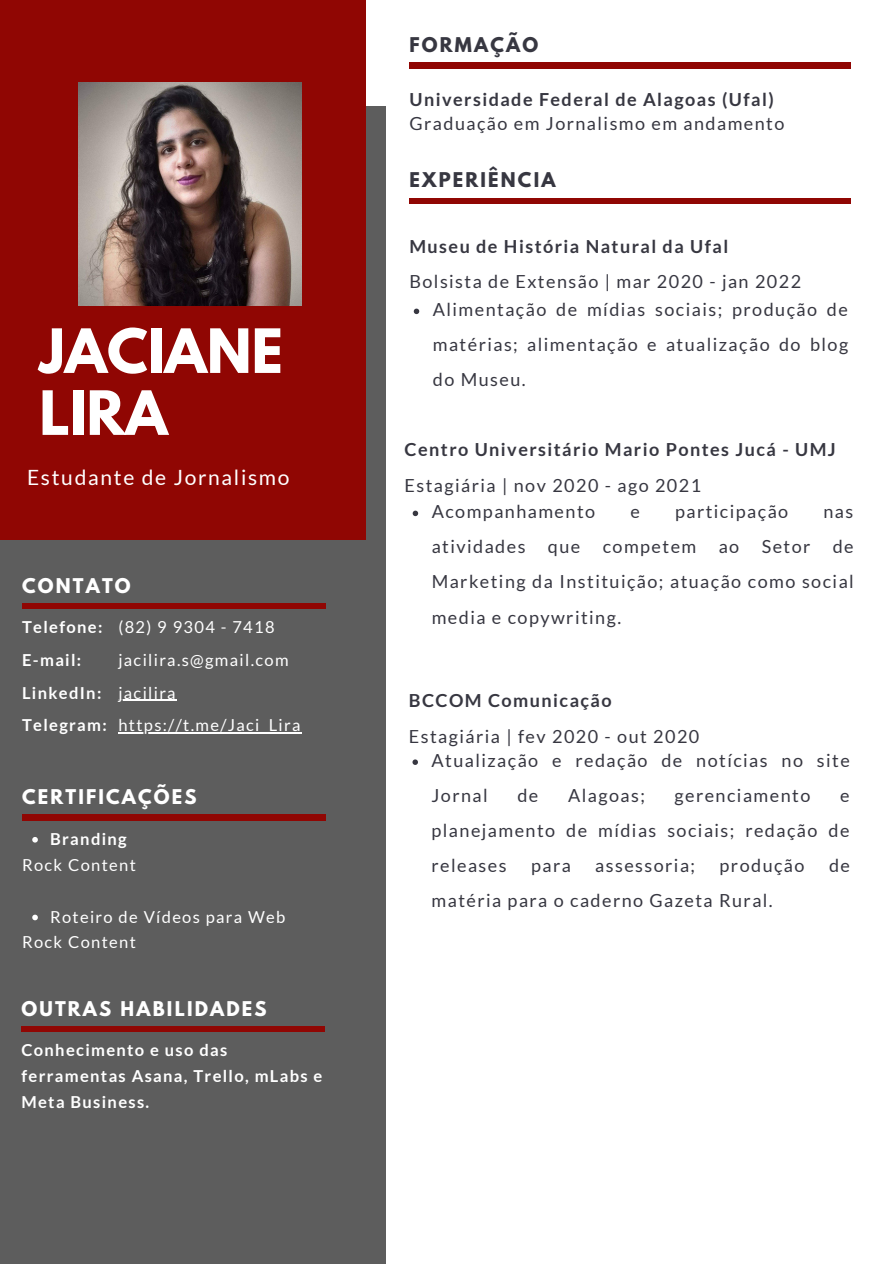
<style>
.page{position:relative;width:894px;height:1264px;background:#fff}
.page>*{position:absolute;margin:0;border:0;box-sizing:border-box;transform-origin:0 0}
.t1{font:700 54px/61.9px "League Spartan";color:#fff}
.t2{font:21px "Lato";letter-spacing:.08em;color:#fff}
.t3{font:18px/35.1px "Lato";letter-spacing:.08em;color:#373741}
.t4{font:700 18px "Lato";letter-spacing:.08em;color:#373741}
.t5{font:700 18px "League Spartan";letter-spacing:.12em;color:#fff}
.t6{font:700 18px "League Spartan";letter-spacing:.12em;color:#373741}
.t7{font:16.5px/32.7px "Lato";letter-spacing:.08em;color:#fff}
.t8{font:700 16.5px/32.7px "Lato";letter-spacing:.08em;color:#fff}
</style>
<div class="page">
<div style="left:0;top:106px;width:385px;height:1157px;background:#5d5d5d"></div>
<div style="left:0;top:0;width:365px;height:539px;background:#900603"></div>
<img style="left:78px;top:82px;width:223px;height:223px">
<div style="left:22px;top:603px;width:303px;height:6px;background:#900603"></div>
<div style="left:409px;top:62px;width:442px;height:6px;background:#900603"></div>
<div style="left:409px;top:198px;width:442px;height:6px;background:#900603"></div>
<hr style="left:118px;top:699px;width:59px;height:2px;background:#fff">
<hr style="left:118px;top:732px;width:183px;height:1px;background:#fff">
<svg style="left:413px;top:308px;width:6px;height:6px"></svg>
<svg style="left:412px;top:510px;width:6px;height:6px"></svg>
<svg style="left:412px;top:759px;width:6px;height:6px"></svg>
<div style="left:22px;top:814px;width:303px;height:6px;background:#900603"></div>
<svg style="left:32px;top:837px;width:6px;height:5px"></svg>
<svg style="left:32px;top:914px;width:6px;height:6px"></svg>
<div style="left:21px;top:1026px;width:303px;height:5px;background:#900603"></div>
<h1 class="t1" style="left:39px;top:327px;width:245px">JACIANE<br>LIRA</h1>
<p class="t2" style="left:27px;top:464px;width:264px">Estudante de Jornalismo</p>
<p class="t5" style="left:22px;top:576px;width:110px">CONTATO</p>
<p class="t8" style="left:22px;top:610px;width:86px">Telefone:<br>E-mail:<br>LinkedIn:<br>Telegram:</p>
<p class="t7" style="left:118px;top:610px;width:183px">(82) 9 9304 - 7418 jacilira.s@gmail.com jacilira https://t.me/Jaci_Lira</p>
<p class="t5" style="left:22px;top:788px;width:176px">CERTIFICAÇÕES</p>
<p class="t8" style="left:50px;top:822px;width:78px">Branding</p>
<p class="t7" style="left:22px;top:848px;width:115px">Rock Content</p>
<p class="t7" style="left:50px;top:899px;width:237px">Roteiro de Vídeos para Web</p>
<p class="t7" style="left:22px;top:925px;width:115px">Rock Content</p>
<p class="t5" style="left:21px;top:999px;width:246px">OUTRAS HABILIDADES</p>
<p class="t8" style="left:21px;top:1036px;width:302px;line-height:26px">Conhecimento e uso das ferramentas Asana, Trello, mLabs e<br>Meta Business.</p>
<p class="t6" style="left:409px;top:35px;width:130px">FORMAÇÃO</p>
<p class="t4" style="left:409px;top:88px;width:365px">Universidade Federal de Alagoas (Ufal)</p>
<p class="t3" style="left:409px;top:106px;width:376px">Graduação em Jornalismo em andamento</p>
<p class="t6" style="left:409px;top:171px;width:147px">EXPERIÊNCIA</p>
<p class="t4" style="left:409px;top:235px;width:320px">Museu de História Natural da Ufal</p>
<p class="t3" style="left:432px;top:266px;width:416px;line-height:28.5px;text-indent:-23px">Bolsista de Extensão | mar 2020 - jan 2022<br>Alimentação de mídias sociais; produção de</p>
<p class="t3" style="left:432px;top:327px;width:417px">matérias; alimentação e atualização do blog do Museu.</p>
<p class="t4" style="left:404px;top:438px;width:432px">Centro Universitário Mario Pontes Jucá - UMJ</p>
<p class="t3" style="left:431px;top:471px;width:271px;line-height:26.8px;text-indent:-27px">Estagiária | nov 2020 - ago 2021<br>Acompanhamento</p>
<p class="t3" style="left:630px;top:494px;width:11px">e</p>
<p class="t3" style="left:675px;top:494px;width:115px">participação</p>
<p class="t3" style="left:431px;top:494px;width:423px;text-align:justify;text-indent:391px">nas atividades que competem ao Setor de Marketing da Instituição; atuação como social media e copywriting.</p>
<p class="t4" style="left:409px;top:688px;width:204px">BCCOM Comunicação</p>
<p class="t3" style="left:431px;top:723px;width:419px;line-height:24.6px;text-indent:-23px">Estagiária | fev 2020 - out 2020<br>Atualização e redação de notícias no site</p>
<p class="t3" style="left:431px;top:777px;width:58px">Jornal</p>
<p class="t3" style="left:517px;top:777px;width:22px">de</p>
<p class="t3" style="left:568px;top:777px;width:78px">Alagoas;</p>
<p class="t3" style="left:674px;top:777px;width:137px">gerenciamento</p>
<p class="t3" style="left:431px;top:777px;width:419px;text-align:justify;text-indent:408px">e planejamento de mídias sociais; redação de releases</p>
<p class="t3" style="left:531px;top:847px;width:41px">para</p>
<p class="t3" style="left:595px;top:847px;width:101px">assessoria;</p>
<p class="t3" style="left:719px;top:847px;width:86px">produção</p>
<p class="t3" style="left:828px;top:847px;width:22px">de</p>
<p class="t3" style="left:431px;top:882px;width:342px">matéria para o caderno Gazeta Rural.</p>
</div>
